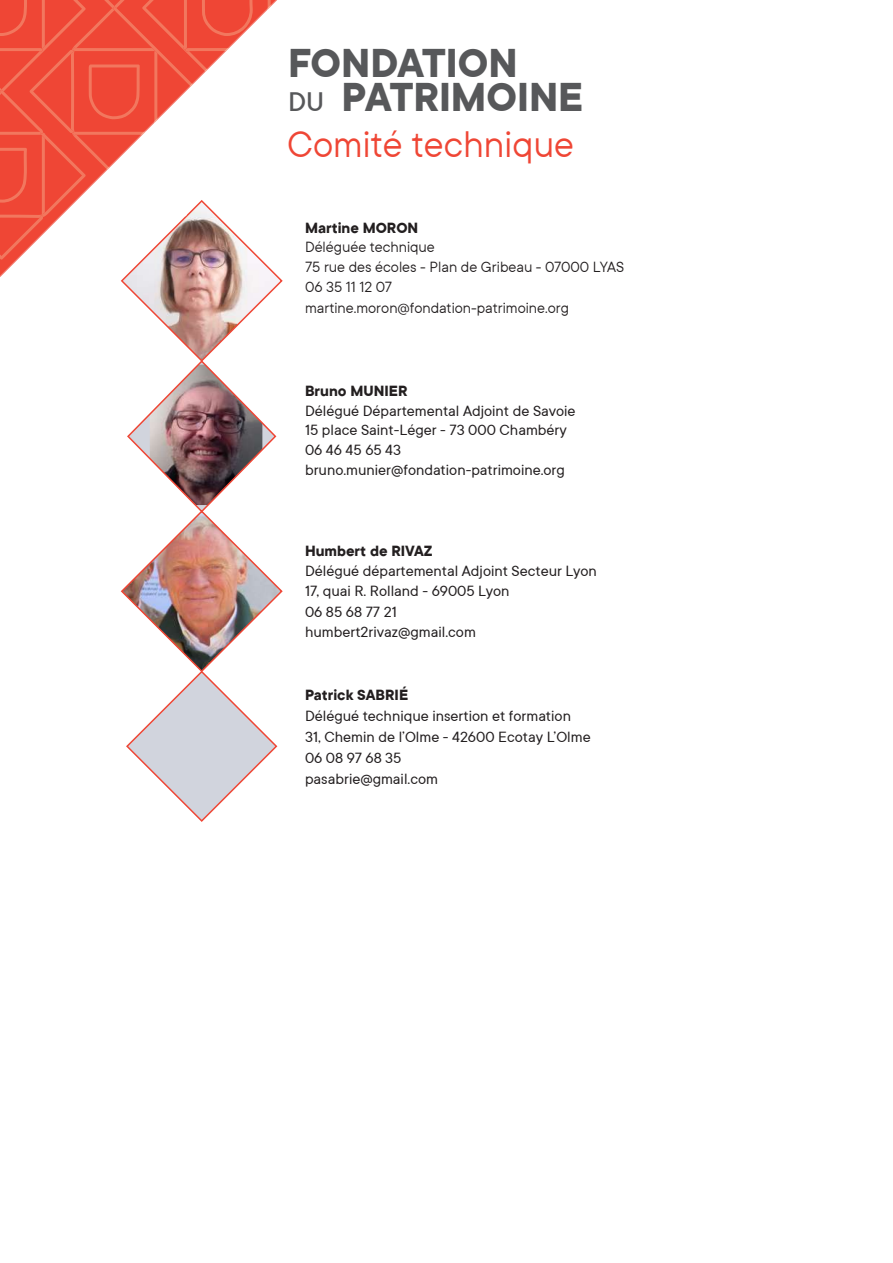
<style>
.page{position:relative;width:893px;height:1263px;background:#fff}
.page>*{position:absolute;margin:0;border:0;box-sizing:border-box;transform-origin:0 0}
.t1{font:700 45px/34.5px "TT Commons";color:#57585a}
.t2{font:41.25px "TT Commons";color:#ef4635}
.t3{font:16.5px/19.8px "TT Commons";color:#231f20}
.t4{font:16.5px/20.2px "TT Commons";color:#231f20}
.t5{font:700 16.5px "TT Commons";color:#231f20}
.s1{font-weight:500;font-size:30px}
</style>
<div class="page">
<svg style="left:0;top:0;width:283px;height:822px"></svg>
<h1 class="t1" style="left:288px;top:44px;width:297px">FONDATION<br><span class="s1">DU</span> PATRIMOINE</h1>
<h2 class="t2" style="left:287px;top:118px;width:288px">Comité technique</h2>
<p class="t5" style="left:305px;top:217px;width:115px">Martine MORON</p>
<p class="t4" style="left:305px;top:237px;width:321px">Déléguée technique<br>75 rue des écoles - Plan de Gribeau - 07000 LYAS<br>06 35 11 12 07 martine.moron@fondation-patrimoine.org</p>
<p class="t5" style="left:305px;top:380px;width:104px">Bruno MUNIER</p>
<p class="t3" style="left:305px;top:400px;width:272px">Délégué Départemental Adjoint de Savoie 15 place Saint-Léger - 73 000 Chambéry 06 46 45 65 43 bruno.munier@fondation-patrimoine.org</p>
<p class="t5" style="left:305px;top:540px;width:129px">Humbert de RIVAZ</p>
<p class="t3" style="left:305px;top:560px;width:293px;line-height:20.2px">Délégué départemental Adjoint Secteur Lyon<br>17, quai R. Rolland - 69005 Lyon<br>06 85 68 77 21<br>humbert2rivaz@gmail.com</p>
<p class="t5" style="left:305px;top:684px;width:105px">Patrick SABRIÉ</p>
<p class="t3" style="left:305px;top:705px;width:287px;line-height:21px">Délégué technique insertion et formation<br>31, Chemin de l’Olme - 42600 Ecotay L’Olme<br>06 08 97 68 35<br>pasabrie@gmail.com</p>
</div>
